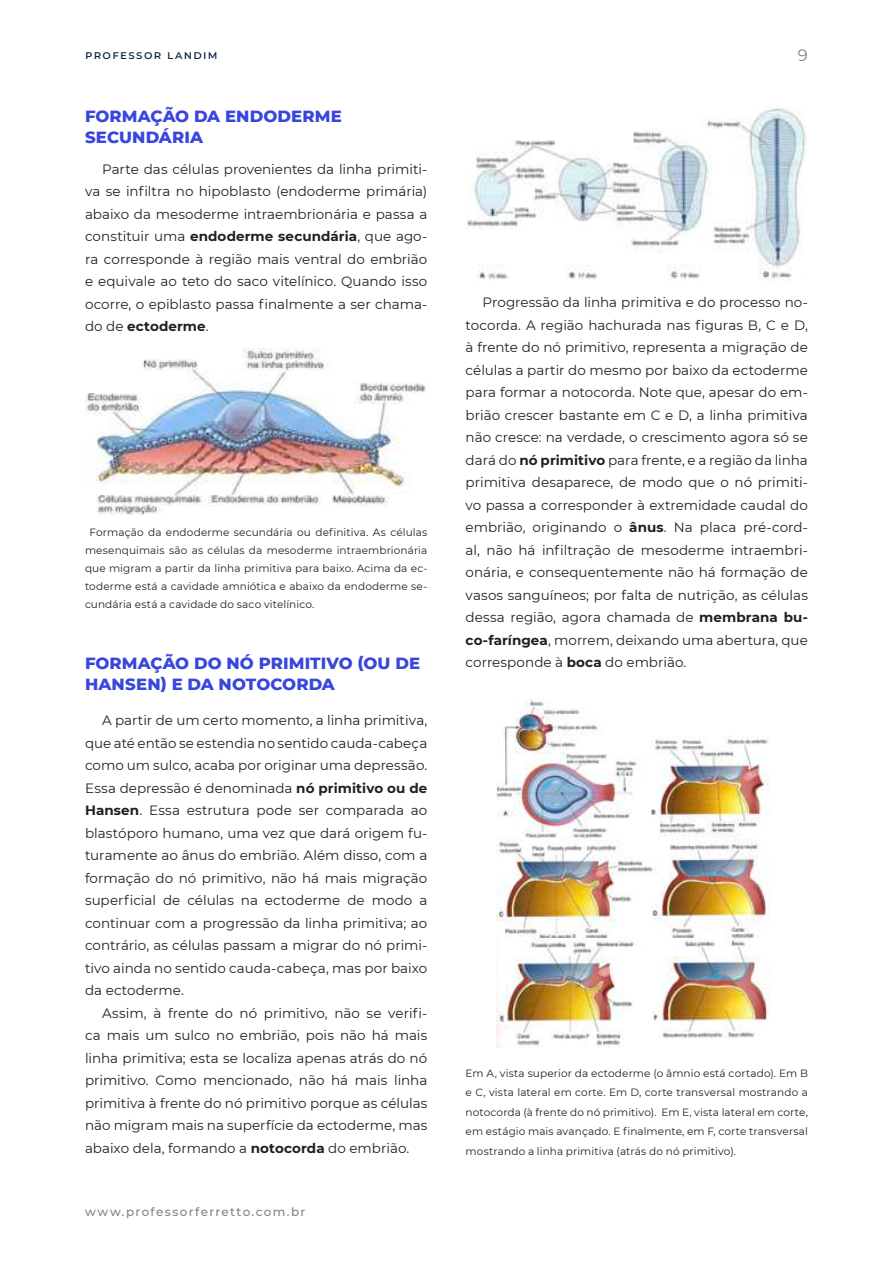
<style>
.page{position:relative;width:893px;height:1263px;background:#fff}
.page>*{position:absolute;margin:0;border:0;box-sizing:border-box;transform-origin:0 0}
.t1{font:800 16.5px/21px "Montserrat";letter-spacing:.005em;color:#3846dc}
.t2{font:16.5px "Montserrat";color:#808285}
.t3{font:13.5px/22.5px "Montserrat";color:#231f20;text-align:justify}
.t4{font:500 12px "Montserrat";letter-spacing:.11em;color:#808285}
.t5{font:500 12px "Montserrat";letter-spacing:.11em;color:#061f3f}
.t6{font:10.5px/18px "Montserrat";letter-spacing:.01em;color:#231f20;text-align:justify}
.s1{font-weight:700}
</style>
<div class="page">
<img style="left:85px;top:348px;width:341px;height:166px">
<img style="left:467px;top:106px;width:339px;height:174px">
<img style="left:496px;top:700px;width:274px;height:347px">
<p class="t5" style="left:85px;top:46px;width:134px">professor landim</p>
<p class="t1" style="left:85px;top:105px;width:258px">FORMAÇÃO DA ENDODERME<br>SECUNDÁRIA</p>
<p class="t3" style="left:85px;top:157px;width:344px;text-indent:17px">Parte das células provenientes da linha primiti&shy;va se infiltra no hipoblasto (endoderme primária) abaixo da mesoderme intraembrionária e passa a constituir uma <span class="s1">endoderme secundária</span>, que ago&shy;ra corresponde à região mais ventral do embrião e equivale ao teto do saco vitelínico. Quando isso ocorre, o epiblasto passa finalmente a ser chama&shy;do de <span class="s1">ectoderme</span>.</p>
<p class="t6" style="left:85px;top:522px;width:344px;text-indent:4px">Formação da endoderme secundária ou definitiva. As células mesenquimais são as células da mesoderme intraembrionária que migram a partir da linha primitiva para baixo. Acima da ec&shy;toderme está a cavidade amniótica e abaixo da endoderme se&shy;cundária está a cavidade do saco vitelínico.</p>
<p class="t1" style="left:85px;top:652px;width:337px">FORMAÇÃO DO NÓ PRIMITIVO (OU DE<br>HANSEN) E DA NOTOCORDA</p>
<p class="t3" style="left:85px;top:709px;width:344px;text-indent:17px">A partir de um certo momento, a linha primitiva, que até então se estendia no sentido cauda-cabeça como um sulco, acaba por originar uma depressão.<br>Essa depressão é denominada <span class="s1">nó primitivo ou de Hansen</span>. Essa estrutura pode ser comparada ao blastóporo humano, uma vez que dará origem fu&shy;turamente ao ânus do embrião. Além disso, com a formação do nó primitivo, não há mais migração superficial de células na ectoderme de modo a continuar com a progressão da linha primitiva; ao contrário, as células passam a migrar do nó primi&shy;tivo ainda no sentido cauda-cabeça, mas por baixo da ectoderme.</p>
<p class="t3" style="left:85px;top:1001px;width:344px;text-indent:17px">Assim, à frente do nó primitivo, não se verifi&shy;ca mais um sulco no embrião, pois não há mais linha primitiva; esta se localiza apenas atrás do nó primitivo. Como mencionado, não há mais linha primitiva à frente do nó primitivo porque as células não migram mais na superfície da ectoderme, mas abaixo dela, formando a <span class="s1">notocorda</span> do embrião.</p>
<p class="t4" style="left:85px;top:1203px;width:222px">www.professorferretto.com.br</p>
<p class="t2" style="left:798px;top:44px;width:12px">9</p>
<p class="t3" style="left:466px;top:291px;width:344px;text-indent:17px">Progressão da linha primitiva e do processo no&shy;tocorda. A região hachurada nas figuras B, C e D, à frente do nó primitivo, representa a migração de células a partir do mesmo por baixo da ectoderme para formar a notocorda. Note que, apesar do em&shy;brião crescer bastante em C e D, a linha primitiva não cresce: na verdade, o crescimento agora só se dará do <span class="s1">nó primitivo</span> para frente, e a região da linha primitiva desaparece, de modo que o nó primiti&shy;vo passa a corresponder à extremidade caudal do embrião, originando o <span class="s1">ânus</span>. Na placa pré-cord&shy;al, não há infiltração de mesoderme intraembri&shy;onária, e consequentemente não há formação de vasos sanguíneos; por falta de nutrição, as células dessa região, agora chamada de <span class="s1">membrana bu&shy;co-faríngea</span>, morrem, deixando uma abertura, que corresponde à <span class="s1">boca</span> do embrião.</p>
<p class="t6" style="left:466px;top:1063px;width:344px;line-height:19.5px">Em A, vista superior da ectoderme (o âmnio está cortado). Em B e C, vista lateral em corte. Em D, corte transversal mostrando a notocorda (à frente do nó primitivo). Em E, vista lateral em corte, em estágio mais avançado. E finalmente, em F, corte transversal mostrando a linha primitiva (atrás do nó primitivo).</p>
</div>
